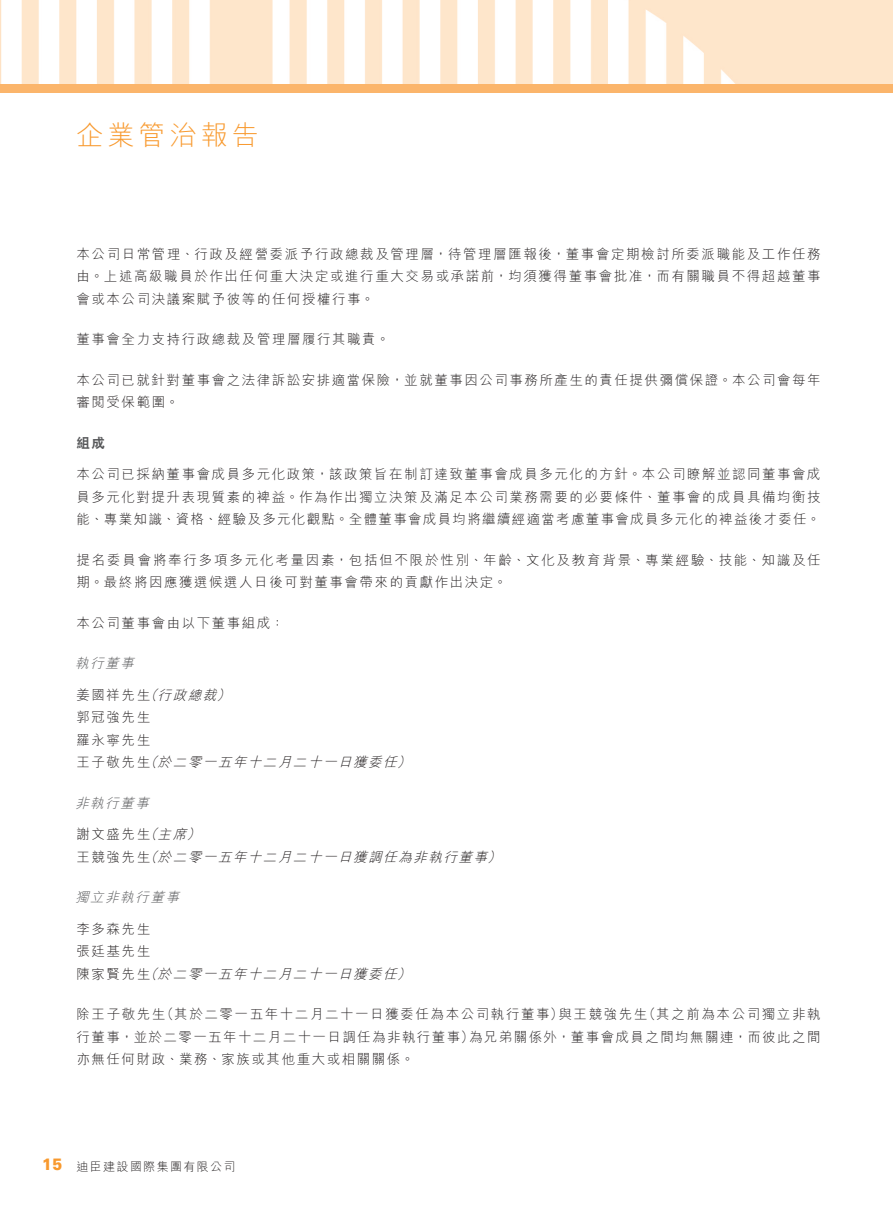
<style>
.page{position:relative;width:893px;height:1212px;background:#fff}
.page>*{position:absolute;margin:0;border:0;box-sizing:border-box;transform-origin:0 0}
.t1{font:300 27px "M Hei HK";letter-spacing:.15em;color:#f8992e}
.t2{font:900 16.5px "Univers LT Std";color:#f8992e;scale:.9 1}
._01_Body_Text{font:300 13.5px/22.5px "M Hei HK";letter-spacing:.115em;color:#231f20;text-align:justify}
._01_Body_Text-2{font:300 13.5px/22.5px "M Hei HK";letter-spacing:.135em;color:#231f20}
._01_Body_Text-3{font:italic 300 13.5px "M Hei HK";color:#231f20}
._06_______H4{font:italic 300 13.5px "M Hei HK";color:#57585a}
._04___H2{font:800 13.5px "C Hei 2 HK";color:#57585a}
.t3{font:300 12px "M Hei HK";letter-spacing:.115em;color:#231f20}
</style>
<div class="page">
<img style="left:0;top:0;width:893px;height:84px">
<div style="left:0;top:84px;width:893px;height:8px;background:#fbb56b"></div>
<h1 class="t1" style="left:77px;top:116px;width:184px">企業管治報告</h1>
<p class="_01_Body_Text" style="left:77px;top:242px;width:746px">本公司日常管理、行政及經營委派予行政總裁及管理層，待管理層匯報後，董事會定期檢討所委派職能及工作任務由。上述高級職員於作出任何重大決定或進行重大交易或承諾前，均須獲得董事會批准，而有關職員不得超越董事會或本公司決議案賦予彼等的任何授權行事。</p>
<p class="_01_Body_Text" style="left:77px;top:327px;width:314px">董事會全力支持行政總裁及管理層履行其職責。</p>
<p class="_01_Body_Text" style="left:77px;top:368px;width:746px">本公司已就針對董事會之法律訴訟安排適當保險，並就董事因公司事務所產生的責任提供彌償保證。本公司會每年審閱受保範圍。</p>
<p class="_04___H2" style="left:77px;top:434px;width:30px">組成</p>
<p class="_01_Body_Text" style="left:77px;top:462px;width:746px">本公司已採納董事會成員多元化政策，該政策旨在制訂達致董事會成員多元化的方針。本公司瞭解並認同董事會成員多元化對提升表現質素的裨益。作為作出獨立決策及滿足本公司業務需要的必要條件、董事會的成員具備均衡技能、專業知識、資格、經驗及多元化觀點。全體董事會成員均將繼續經適當考慮董事會成員多元化的裨益後才委任。</p>
<p class="_01_Body_Text-2" style="left:77px;top:548px;width:746px">提名委員會將奉行多項多元化考量因素，包括但不限於性別、年齡、文化及教育背景、專業經驗、技能、知識及任期。最終將因應獲選候選人日後可對董事會帶來的貢獻作出決定。</p>
<p class="_01_Body_Text" style="left:77px;top:611px;width:209px">本公司董事會由以下董事組成：</p>
<p class="_06_______H4" style="left:75px;top:654px;width:65px">執行董事</p>
<p class="_01_Body_Text-3" style="left:216px;top:685px;width:20px">(</p>
<p class="_01_Body_Text" style="left:77px;top:683px;width:75px">姜國祥先生郭冠強先生羅永寧先生</p>
<p class="_01_Body_Text-3" style="left:144px;top:685px;width:20px">（</p>
<p class="_01_Body_Text-3" style="left:158px;top:685px;width:65px">行政總裁</p>
<p class="_01_Body_Text-3" style="left:144px;top:753px;width:20px">（</p>
<p class="_01_Body_Text-3" style="left:397px;top:753px;width:20px">(</p>
<p class="_01_Body_Text-3" style="left:158px;top:753px;width:245px">於二零一五年十二月二十一日獲委任</p>
<p class="_01_Body_Text" style="left:77px;top:750px;width:75px">王子敬先生</p>
<p class="_06_______H4" style="left:75px;top:793px;width:80px">非執行董事</p>
<p class="_01_Body_Text-3" style="left:144px;top:825px;width:20px">（</p>
<p class="_01_Body_Text-3" style="left:186px;top:825px;width:20px">(</p>
<p class="_01_Body_Text" style="left:77px;top:822px;width:75px">謝文盛先生</p>
<p class="_01_Body_Text-3" style="left:158px;top:825px;width:35px">主席</p>
<p class="_01_Body_Text-3" style="left:144px;top:847px;width:20px">（</p>
<p class="_01_Body_Text-3" style="left:487px;top:847px;width:20px">(</p>
<p class="_01_Body_Text-3" style="left:158px;top:847px;width:336px">於二零一五年十二月二十一日獲調任為非執行董事</p>
<p class="_01_Body_Text" style="left:77px;top:845px;width:75px">王競強先生</p>
<p class="_06_______H4" style="left:75px;top:888px;width:110px">獨立非執行董事</p>
<p class="_01_Body_Text" style="left:77px;top:917px;width:75px">李多森先生張廷基先生</p>
<p class="_01_Body_Text-3" style="left:144px;top:964px;width:20px">（</p>
<p class="_01_Body_Text-3" style="left:397px;top:964px;width:20px">(</p>
<p class="_01_Body_Text-3" style="left:158px;top:964px;width:245px">於二零一五年十二月二十一日獲委任</p>
<p class="_01_Body_Text" style="left:77px;top:962px;width:75px">陳家賢先生</p>
<p class="_01_Body_Text" style="left:161px;top:1002px;width:404px">（其於二零一五年十二月二十一日獲委任為本公司執行董事）</p>
<p class="_01_Body_Text" style="left:643px;top:1002px;width:179px">（其之前為本公司獨立非執</p>
<p class="_01_Body_Text" style="left:558px;top:1002px;width:90px">與王競強先生</p>
<p class="_01_Body_Text" style="left:77px;top:1002px;width:90px">除王子敬先生</p>
<p class="_01_Body_Text" style="left:469px;top:1025px;width:353px">為兄弟關係外，董事會成員之間均無關連，而彼此之間</p>
<p class="_01_Body_Text" style="left:77px;top:1025px;width:399px">行董事，並於二零一五年十二月二十一日調任為非執行董事）亦無任何財政、業務、家族或其他重大或相關關係。</p>
<p class="t2" style="left:42px;top:1154px;width:24px">15</p>
<p class="t3" style="left:77px;top:1158px;width:161px">迪臣建設國際集團有限公司</p>
</div>
